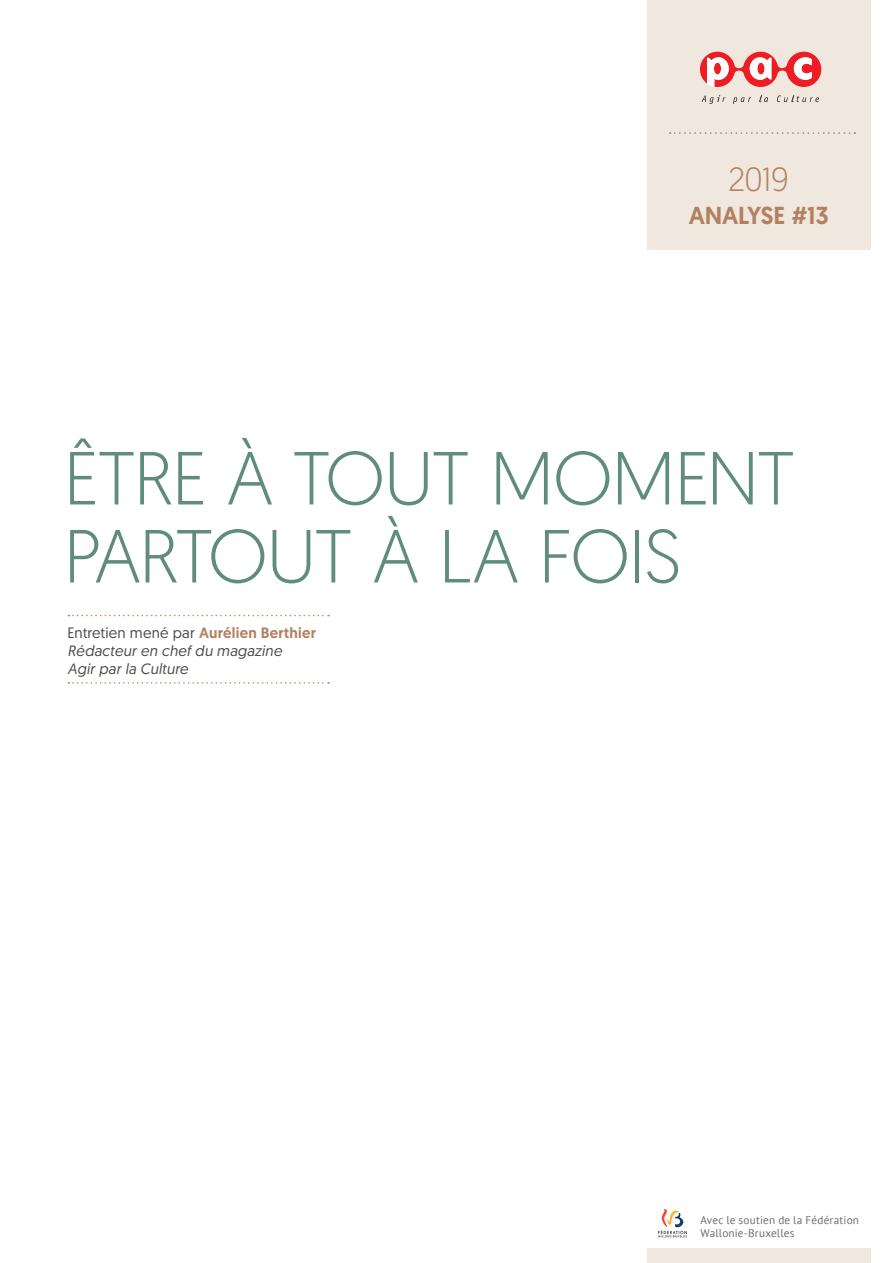
<style>
.page{position:relative;width:893px;height:1263px;background:#fff}
.page>*{position:absolute;margin:0;border:0;box-sizing:border-box;transform-origin:0 0}
.t1{font:300 75px/78px "Geomanist";letter-spacing:-.02em;color:#5f8c7c}
.t2{font:300 33.45px "Geomanist";color:#b18162}
.t3{font:500 24.6px "Geomanist";letter-spacing:-.01em;color:#b18162}
.t4{font:italic 15px/18px "Geomanist";letter-spacing:.015em;color:#4b4c4d}
.t5{font:11.25px/13.5px "PT Sans";letter-spacing:.015em;color:#6c6d70}
.s1{font-style:normal}
.s2{font-weight:500;font-style:normal;color:#b18162}
</style>
<div class="page">
<div style="left:647px;top:0;width:224px;height:250px;background:#f0e7df"></div>
<svg style="left:670px;top:132px;width:185px;height:2px"></svg>
<svg style="left:700px;top:52px;width:121px;height:35px"></svg>
<svg style="left:701px;top:95px;width:24px;height:9px"></svg>
<svg style="left:733px;top:97px;width:18px;height:7px"></svg>
<svg style="left:759px;top:95px;width:9px;height:7px"></svg>
<svg style="left:777px;top:95px;width:42px;height:7px"></svg>
<div style="left:647px;top:1248px;width:224px;height:15px;background:#f0e7df"></div>
<svg style="left:658px;top:1209px;width:29px;height:28px"></svg>
<svg style="left:68px;top:615px;width:261px;height:1px"></svg>
<svg style="left:68px;top:682px;width:261px;height:2px"></svg>
<h2 class="t2" style="left:728px;top:157px;width:62px">2019</h2>
<h3 class="t3" style="left:689px;top:199px;width:141px">ANALYSE #13</h3>
<h1 class="t1" style="left:64px;top:436px;width:733px">ÊTRE À TOUT MOMENT<br>PARTOUT À LA FOIS</h1>
<p class="t4" style="left:68px;top:623px;width:250px"><span class="s1">Entretien mené par</span> <span class="s2">Aurélien Berthier<br></span>Rédacteur en chef du magazine<br>Agir par la Culture</p>
<p class="t5" style="left:700px;top:1213px;width:160px">Avec le soutien de la Fédération<br>Wallonie-Bruxelles</p>
</div>
